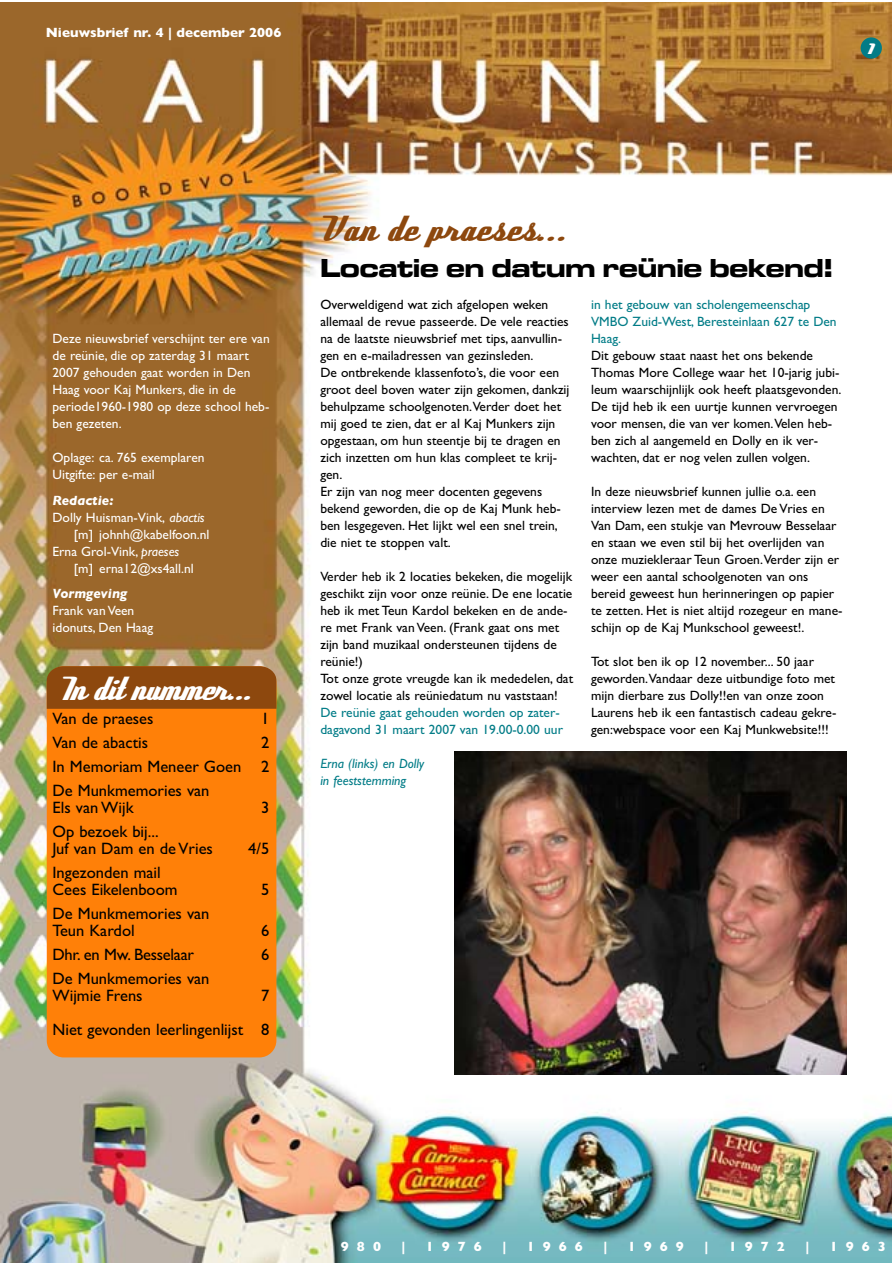
<style>
.page{position:relative;width:893px;height:1263px;background:#fff}
.page>*{position:absolute;margin:0;border:0;box-sizing:border-box;transform-origin:0 0}
.t1{font:39px "Deftone Stylus";letter-spacing:.035em;color:#8d480e}
.t2{font:36px "Deftone Stylus";color:#fff}
.t3{font:28.5px "Deftone Stylus";color:#fff}
.t4{font:27px "Microgramma D Bold Exte";color:#000}
.t5{font:16.5px/17.1px "Gill Sans";color:#000}
.t6{font:13.5px/17.1px "Gill Sans";color:#000}
.t7{font:13.5px/17.1px "Gill Sans";color:#fff}
.t8{font:13.5px/17.1px "Gill Sans";color:#027c87}
.t9{font:700 13.5px "Gill Sans";color:#fff}
.t10{font:italic 13.5px/17.1px "Gill Sans";color:#027c87}
.t11{font:italic 700 13.5px "Gill Sans";color:#fff}
.s1{font-style:italic}
</style>
<div class="page">
<img style="left:0;top:3px;width:891px;height:1260px">
<div style="left:47px;top:666px;width:229px;height:391px;background:#ff8008;border-radius:17px"></div>
<div style="left:47px;top:666px;width:229px;height:43px;background:#8d480e"></div>
<div style="left:861px;top:37px;width:21px;height:22px;background:#027c87;border-radius:50%"></div>
<img style="left:455px;top:751px;width:391px;height:323px">
<p class="t9" style="left:46px;top:28px;width:237px">Nieuwsbrief nr. 4 | december 2006</p>
<h3 class="t3" style="left:867px;top:34px;width:6px">1</h3>
<p class="t7" style="left:53px;top:331px;width:219px">Deze nieuwsbrief verschijnt ter ere van de reünie, die op zaterdag 31 maart<br>2007 gehouden gaat worden in Den<br>Haag voor Kaj Munkers, die in de periode1960-1980 op deze school heb&shy;ben gezeten.</p>
<p class="t7" style="left:53px;top:450px;width:154px">Oplage: ca. 765 exemplaren<br>Uitgifte: per e-mail</p>
<p class="t11" style="left:53px;top:495px;width:62px">Redactie:</p>
<p class="t7" style="left:53px;top:510px;width:154px">Dolly Huisman-Vink, <span class="s1">abactis</span></p>
<p class="t7" style="left:74px;top:527px;width:137px">[m] johnh@kabelfoon.nl</p>
<p class="t7" style="left:53px;top:544px;width:128px">Erna Grol-Vink, <span class="s1">praeses</span></p>
<p class="t7" style="left:74px;top:561px;width:122px">[m] erna12@xs4all.nl</p>
<p class="t11" style="left:53px;top:589px;width:76px">Vormgeving</p>
<p class="t7" style="left:53px;top:604px;width:102px">Frank van Veen idonuts, Den Haag</p>
<h2 class="t2" style="left:61px;top:675px;width:191px">In dit nummer...</h2>
<p class="t5" style="left:53px;top:712px;width:103px">Van de praeses</p>
<p class="t5" style="left:261px;top:712px;width:10px">1</p>
<p class="t5" style="left:53px;top:736px;width:97px">Van de abactis</p>
<p class="t5" style="left:53px;top:732px;width:218px;line-height:24px;text-align:justify;text-indent:209px">2<br>In Memoriam Meneer Goen 2<br>De Munkmemories van</p>
<p class="t5" style="left:53px;top:801px;width:83px">Els van Wijk</p>
<p class="t5" style="left:261px;top:801px;width:10px">3</p>
<p class="t5" style="left:53px;top:825px;width:162px">Op bezoek bij...<br>Juf van Dam en de Vries</p>
<p class="t5" style="left:248px;top:842px;width:23px">4/5</p>
<p class="t5" style="left:53px;top:866px;width:127px">Ingezonden mail<br>Cees Eikelenboom</p>
<p class="t5" style="left:53px;top:907px;width:159px">De Munkmemories van<br>Teun Kardol</p>
<p class="t5" style="left:261px;top:883px;width:10px">5</p>
<p class="t5" style="left:261px;top:924px;width:10px">6</p>
<p class="t5" style="left:53px;top:948px;width:143px">Dhr. en Mw. Besselaar</p>
<p class="t5" style="left:261px;top:948px;width:10px">6</p>
<p class="t5" style="left:53px;top:972px;width:159px">De Munkmemories van<br>Wijmie Frens</p>
<p class="t5" style="left:53px;top:981px;width:218px;line-height:33.9px;text-align:right">7<br>Niet gevonden leerlingenlijst 8</p>
<h1 class="t1" style="left:320px;top:213px;width:246px">Van de praeses...</h1>
<h3 class="t4" style="left:320px;top:258px;width:514px">Locatie en datum reünie bekend!</h3>
<p class="t6" style="left:320px;top:297px;width:251px">Overweldigend wat zich afgelopen weken allemaal de revue passeerde. De vele reacties na de laatste nieuwsbrief met tips, aanvullin&shy;gen en e-mailadressen van gezinsleden.<br>De ontbrekende klassenfoto’s, die voor een groot deel boven water zijn gekomen, dankzij behulpzame schoolgenoten.Verder doet het mij goed te zien, dat er al Kaj Munkers zijn opgestaan, om hun steentje bij te dragen en zich inzetten om hun klas compleet te krij&shy;gen.<br>Er zijn van nog meer docenten gegevens bekend geworden, die op de Kaj Munk heb&shy;ben lesgegeven. Het lijkt wel een snel trein, die niet te stoppen valt.</p>
<p class="t6" style="left:320px;top:569px;width:254px">Verder heb ik 2 locaties bekeken, die mogelijk geschikt zijn voor onze reünie. De ene locatie heb ik met Teun Kardol bekeken en de ande&shy;re met Frank van Veen. (Frank gaat ons met zijn band muzikaal ondersteunen tijdens de reünie!)<br>Tot onze grote vreugde kan ik mededelen, dat zowel locatie als reüniedatum nu vaststaan!</p>
<p class="t8" style="left:320px;top:706px;width:244px">De reünie gaat gehouden worden op zater&shy;dagavond 31 maart 2007 van 19.00-0.00 uur</p>
<p class="t8" style="left:591px;top:297px;width:247px">in het gebouw van scholengemeenschap<br>VMBO Zuid-West, Beresteinlaan 627 te Den<br>Haag.</p>
<p class="t6" style="left:591px;top:348px;width:252px">Dit gebouw staat naast het ons bekende Thomas More College waar het 10-jarig jubi&shy;leum waarschijnlijk ook heeft plaatsgevonden.<br>De tijd heb ik een uurtje kunnen vervroegen voor mensen, die van ver komen.Velen heb&shy;ben zich al aangemeld en Dolly en ik ver&shy;wachten, dat er nog velen zullen volgen.</p>
<p class="t6" style="left:591px;top:484px;width:253px">In deze nieuwsbrief kunnen jullie o.a. een interview lezen met de dames De Vries en Van Dam, een stukje van Mevrouw Besselaar en staan we even stil bij het overlijden van onze muziekleraar Teun Groen.Verder zijn er weer een aantal schoolgenoten van ons bereid geweest hun herinneringen op papier te zetten. Het is niet altijd rozegeur en mane&shy;schijn op de Kaj Munkschool geweest!.</p>
<p class="t6" style="left:591px;top:655px;width:247px">Tot slot ben ik op 12 november... 50 jaar geworden.Vandaar deze uitbundige foto met mijn dierbare zus Dolly!!en van onze zoon Laurens heb ik een fantastisch cadeau gekre&shy;gen:webspace voor een Kaj Munkwebsite!!!</p>
<p class="t10" style="left:320px;top:757px;width:105px">Erna (links) en Dolly in feeststemming</p>
<p class="t9" style="left:341px;top:1241px;width:42px">980</p>
<p class="t9" style="left:401px;top:1241px;width:5px">|</p>
<p class="t9" style="left:426px;top:1241px;width:58px">1976</p>
<p class="t9" style="left:502px;top:1241px;width:5px">|</p>
<p class="t9" style="left:527px;top:1241px;width:58px">1966</p>
<p class="t9" style="left:603px;top:1241px;width:5px">|</p>
<p class="t9" style="left:628px;top:1241px;width:58px">1969</p>
<p class="t9" style="left:704px;top:1241px;width:5px">|</p>
<p class="t9" style="left:729px;top:1241px;width:58px">1972</p>
<p class="t9" style="left:805px;top:1241px;width:5px">|</p>
<p class="t9" style="left:830px;top:1241px;width:58px">1963</p>
</div>
